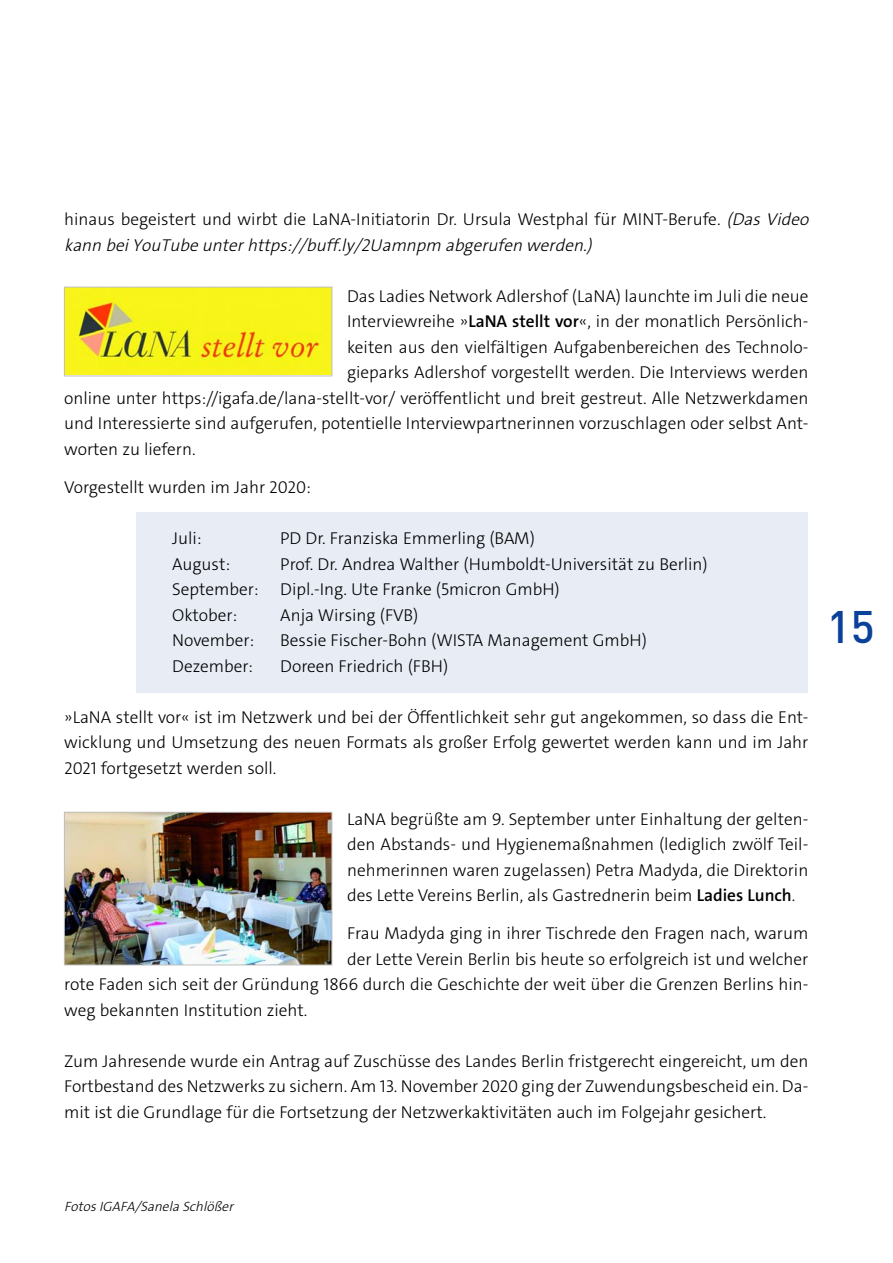
<style>
.page{position:relative;width:893px;height:1263px;background:#fff}
.page>*{position:absolute;margin:0;border:0;box-sizing:border-box;transform-origin:0 0}
.t1{font:500 45px "DINOT";color:#0c419a}
.t2{font:300 17.25px/25.5px "The Sans C4 s";color:#000;text-align:justify}
.t3{font:italic 300 13.5px "The Sans C4 s";color:#000}
.s1{font-style:italic}
.s2{font-weight:600}
</style>
<div class="page">
<div style="left:136px;top:512px;width:672px;height:181px;background:#e7ecf5"></div>
<img style="left:66px;top:289px;width:264px;height:85px">
<div style="left:64px;top:287px;width:268px;height:89px;border:1px solid #bfbfbf"></div>
<img style="left:66px;top:814px;width:264px;height:149px">
<div style="left:64px;top:812px;width:268px;height:153px;border:1px solid #bfbfbf"></div>
<p class="t2" style="left:64px;top:208px;width:748px">hinaus begeistert und wirbt die LaNA-Initiatorin Dr. Ursula Westphal für MINT-Berufe. <span class="s1">(Das Video kann bei YouTube unter https://buff.ly/2Uamnpm abgerufen werden.)</span></p>
<p class="t2" style="left:347px;top:285px;width:463px">Das Ladies Network Adlershof (LaNA) launchte im Juli die neue</p>
<p class="t2" style="left:347px;top:310px;width:463px">Interviewreihe »<span class="s2">LaNA stellt vor</span>«, in der monatlich Persönlich-</p>
<p class="t2" style="left:347px;top:336px;width:463px">keiten aus den vielfältigen Aufgabenbereichen des Technolo-</p>
<p class="t2" style="left:347px;top:361px;width:463px">gieparks Adlershof vorgestellt werden. Die Interviews werden</p>
<p class="t2" style="left:64px;top:387px;width:746px">online unter https://igafa.de/lana-stellt-vor/ veröffentlicht und breit gestreut. Alle Netzwerkdamen</p>
<p class="t2" style="left:64px;top:412px;width:746px">und Interessierte sind aufgerufen, potentielle Interviewpartnerinnen vorzuschlagen oder selbst Ant-</p>
<p class="t2" style="left:64px;top:438px;width:133px">worten zu liefern.</p>
<p class="t2" style="left:64px;top:476px;width:248px">Vorgestellt wurden im Jahr 2020:</p>
<p class="t2" style="left:172px;top:527px;width:31px">Juli:</p>
<p class="t2" style="left:280px;top:527px;width:256px">PD Dr. Franziska Emmerling (BAM)</p>
<p class="t2" style="left:172px;top:553px;width:59px">August:</p>
<p class="t2" style="left:280px;top:553px;width:429px">Prof. Dr. Andrea Walther (Humboldt-Universität zu Berlin)</p>
<p class="t2" style="left:172px;top:578px;width:88px">September:</p>
<p class="t2" style="left:280px;top:578px;width:281px">Dipl.-Ing. Ute Franke (5micron GmbH)</p>
<p class="t2" style="left:172px;top:604px;width:66px">Oktober:</p>
<p class="t2" style="left:280px;top:604px;width:140px">Anja Wirsing (FVB)</p>
<p class="t2" style="left:172px;top:629px;width:83px">November:</p>
<p class="t2" style="left:280px;top:629px;width:368px">Bessie Fischer-Bohn (WISTA Management GmbH)</p>
<p class="t2" style="left:172px;top:655px;width:82px">Dezember:</p>
<p class="t2" style="left:280px;top:655px;width:170px">Doreen Friedrich (FBH)</p>
<p class="t2" style="left:64px;top:706px;width:746px">»LaNA stellt vor« ist im Netzwerk und bei der Öffentlichkeit sehr gut angekommen, so dass die Ent&shy;wicklung und Umsetzung des neuen Formats als großer Erfolg gewertet werden kann und im Jahr 2021 fortgesetzt werden soll.</p>
<p class="t2" style="left:347px;top:808px;width:463px">LaNA begrüßte am 9. September unter Einhaltung der gelten&shy;den Abstands- und Hygienemaßnahmen (lediglich zwölf Teil&shy;nehmerinnen waren zugelassen) Petra Madyda, die Direktorin des Lette Vereins Berlin, als Gastrednerin beim <span class="s2">Ladies Lunch</span>.</p>
<p class="t2" style="left:347px;top:922px;width:463px">Frau Madyda ging in ihrer Tischrede den Fragen nach, warum</p>
<p class="t2" style="left:347px;top:948px;width:463px">der Lette Verein Berlin bis heute so erfolgreich ist und welcher</p>
<p class="t2" style="left:64px;top:973px;width:746px">rote Faden sich seit der Gründung 1866 durch die Geschichte der weit über die Grenzen Berlins hin-</p>
<p class="t2" style="left:64px;top:999px;width:245px">weg bekannten Institution zieht.</p>
<p class="t2" style="left:64px;top:1050px;width:746px">Zum Jahresende wurde ein Antrag auf Zuschüsse des Landes Berlin fristgerecht eingereicht, um den Fortbestand des Netzwerks zu sichern. Am 13. November 2020 ging der Zuwendungsbescheid ein. Da&shy;mit ist die Grundlage für die Fortsetzung der Netzwerkaktivitäten auch im Folgejahr gesichert.</p>
<h1 class="t1" style="left:827px;top:611px;width:49px">15</h1>
<p class="t3" style="left:64px;top:1201px;width:173px">Fotos IGAFA/Sanela Schlößer</p>
</div>
